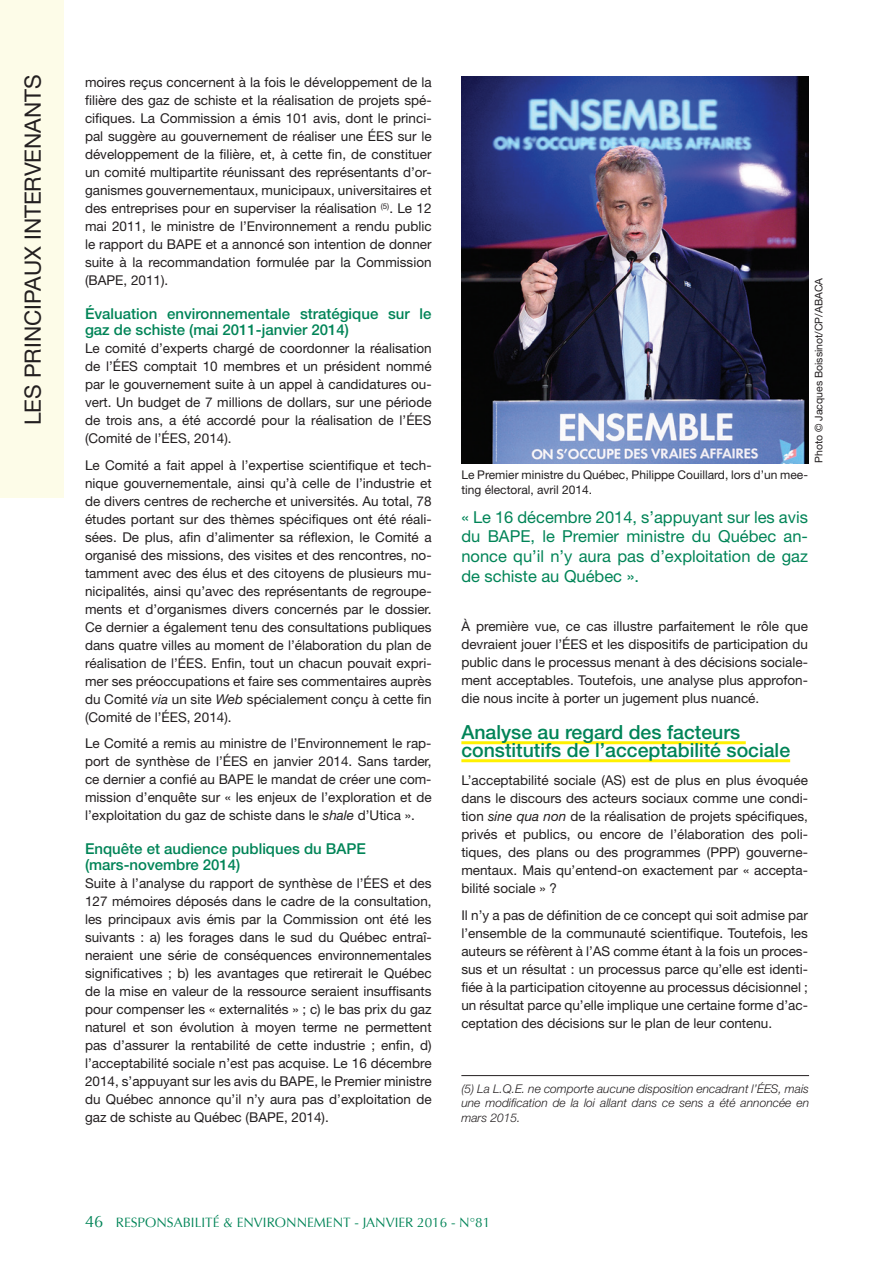
<style>
.page{position:relative;width:893px;height:1263px;background:#fff}
.page>*{position:absolute;margin:0;border:0;box-sizing:border-box;transform-origin:0 0}
.t1{font:22.5px "Helvetica Neue";color:#231f20}
.t2{font:500 19.5px/18px "Helvetica Neue";color:#008457}
.t3{font:16.5px/19.8px "Helvetica Neue";color:#008457;text-align:justify}
.t4{font:500 15px/16.5px "Helvetica Neue";color:#008457}
.t5{font:13.5px/18px "Helvetica Neue";color:#231f20;text-align:justify}
.t6{font:13.5px "Optima";color:#008457}
.t7{font:italic 300 12px/14.4px "Helvetica Neue";color:#231f20;text-align:justify}
.t8{font:12px/14.4px "Helvetica Neue";color:#231f20}
.t9{font:10.5px "Helvetica Neue";color:#231f20}
.s1{font-style:italic}
.s2{font-size:16.5px}
</style>
<div class="page">
<hr style="left:461px;top:741px;width:285px;height:3px;background:#fff101">
<hr style="left:461px;top:759px;width:329px;height:3px;background:#fff101">
<hr style="left:461px;top:1075px;width:348px;height:1px;background:#231f20">
<img style="left:461px;top:76px;width:347px;height:387px">
<div style="left:0;top:0;width:64px;height:497px;background:#fdfce8"></div>
<h1 class="t1" style="left:19px;top:425px;width:352px;rotate:-90deg">LES PRINCIPAUX INTERVENANTS</h1>
<p class="t5" style="left:85px;top:73px;width:348px">moires reçus concernent à la fois le développement de la filière des gaz de schiste et la réalisation de projets spé&shy;cifiques. La Commission a émis 101 avis, dont le princi&shy;pal suggère au gouvernement de réaliser une ÉES sur le développement de la filière, et, à cette fin, de constituer un comité multipartite réunissant des représentants d’or&shy;ganismes gouvernementaux, municipaux, universitaires et des entreprises pour en superviser la réalisation <sup>(5)</sup>. Le 12 mai 2011, le ministre de l’Environnement a rendu public le rapport du BAPE et a annoncé son intention de donner suite à la recommandation formulée par la Commission (BAPE, 2011).</p>
<p class="t4" style="left:85px;top:305px;width:348px">Évaluation environnementale stratégique sur le gaz de schiste (mai 2011-janvier 2014)</p>
<p class="t5" style="left:85px;top:339px;width:348px">Le comité d’experts chargé de coordonner la réalisation de l’ÉES comptait 10 membres et un président nommé par le gouvernement suite à un appel à candidatures ou&shy;vert. Un budget de 7 millions de dollars, sur une période de trois ans, a été accordé pour la réalisation de l’ÉES (Comité de l’ÉES, 2014).</p>
<p class="t5" style="left:85px;top:456px;width:348px">Le Comité a fait appel à l’expertise scientifique et tech&shy;nique gouvernementale, ainsi qu’à celle de l’industrie et de divers centres de recherche et universités. Au total, 78 études portant sur des thèmes spécifiques ont été réali&shy;sées. De plus, afin d’alimenter sa réflexion, le Comité a organisé des missions, des visites et des rencontres, no&shy;tamment avec des élus et des citoyens de plusieurs mu&shy;nicipalités, ainsi qu’avec des représentants de regroupe&shy;ments et d’organismes divers concernés par le dossier.<br>Ce dernier a également tenu des consultations publiques dans quatre villes au moment de l’élaboration du plan de réalisation de l’ÉES. Enfin, tout un chacun pouvait expri&shy;mer ses préoccupations et faire ses commentaires auprès du Comité <span class="s1">via</span> un site <span class="s1">Web</span> spécialement conçu à cette fin (Comité de l’ÉES, 2014).</p>
<p class="t5" style="left:85px;top:734px;width:348px">Le Comité a remis au ministre de l’Environnement le rap&shy;port de synthèse de l’ÉES en janvier 2014. Sans tarder, ce dernier a confié au BAPE le mandat de créer une com&shy;mission d’enquête sur « les enjeux de l’exploration et de l’exploitation du gaz de schiste dans le <span class="s1">shale</span> d’Utica ».</p>
<p class="t4" style="left:85px;top:840px;width:282px">Enquête et audience publiques du BAPE (mars-novembre 2014)</p>
<p class="t5" style="left:85px;top:874px;width:348px">Suite à l’analyse du rapport de synthèse de l’ÉES et des 127 mémoires déposés dans le cadre de la consultation, les principaux avis émis par la Commission ont été les suivants : a) les forages dans le sud du Québec entraî&shy;neraient une série de conséquences environnementales significatives ; b) les avantages que retirerait le Québec de la mise en valeur de la ressource seraient insuffisants pour compenser les « externalités » ; c) le bas prix du gaz naturel et son évolution à moyen terme ne permettent pas d’assurer la rentabilité de cette industrie ; enfin, d) l’acceptabilité sociale n’est pas acquise. Le 16 décembre 2014, s’appuyant sur les avis du BAPE, le Premier ministre du Québec annonce qu’il n’y aura pas d’exploitation de gaz de schiste au Québec (BAPE, 2014).</p>
<p class="t9" style="left:813px;top:463px;width:187px;rotate:-90deg">Photo © Jacques Boissinot/CP/ABACA</p>
<p class="t8" style="left:461px;top:468px;width:348px">Le Premier ministre du Québec, Philippe Couillard, lors d’un mee&shy;ting électoral, avril 2014.</p>
<p class="t3" style="left:461px;top:506px;width:348px">« Le 16 décembre 2014, s’appuyant sur les avis du BAPE, le Premier ministre du Québec an&shy;nonce qu’il n’y aura pas d’exploitation de gaz de schiste au Québec ».</p>
<p class="t5" style="left:461px;top:617px;width:348px">À première vue, ce cas illustre parfaitement le rôle que devraient jouer l’ÉES et les dispositifs de participation du public dans le processus menant à des décisions sociale&shy;ment acceptables. Toutefois, une analyse plus approfon&shy;die nous incite à porter un jugement plus nuancé.</p>
<h2 class="t2" style="left:461px;top:722px;width:330px">Analyse au regard des facteurs constitutifs de l’acceptabilité sociale</h2>
<p class="t5" style="left:461px;top:771px;width:348px">L’acceptabilité sociale (AS) est de plus en plus évoquée dans le discours des acteurs sociaux comme une condi&shy;tion <span class="s1">sine qua non</span> de la réalisation de projets spécifiques, privés et publics, ou encore de l’élaboration des poli&shy;tiques, des plans ou des programmes (PPP) gouverne&shy;mentaux. Mais qu’entend-on exactement par « accepta&shy;bilité sociale » ?</p>
<p class="t5" style="left:461px;top:906px;width:348px">Il n’y a pas de définition de ce concept qui soit admise par l’ensemble de la communauté scientifique. Toutefois, les auteurs se réfèrent à l’AS comme étant à la fois un proces&shy;sus et un résultat : un processus parce qu’elle est identi&shy;fiée à la participation citoyenne au processus décisionnel ; un résultat parce qu’elle implique une certaine forme d’ac&shy;ceptation des décisions sur le plan de leur contenu.</p>
<p class="t7" style="left:461px;top:1081px;width:349px">(5) La L.Q.E. ne comporte aucune disposition encadrant l’ÉES, mais une modification de la loi allant dans ce sens a été annoncée en mars 2015.</p>
<p class="t6" style="left:85px;top:1215px;width:407px"><span class="s2">46</span> RESPONSABILITÉ &amp; ENVIRONNEMENT - JANVIER 2016 - N°81</p>
</div>
